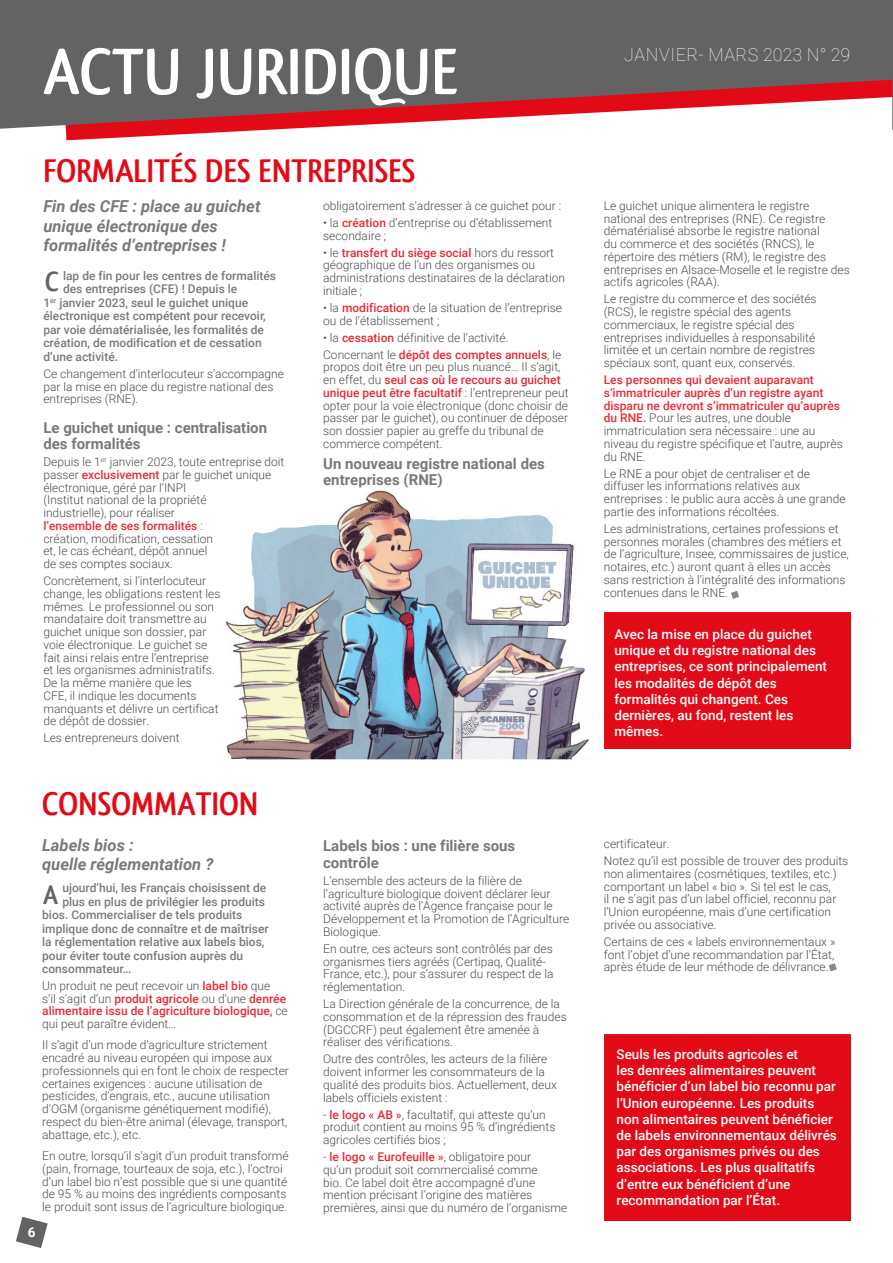
<style>
.page{position:relative;width:893px;height:1263px;background:#fff}
.page>*{position:absolute;margin:0;border:0;box-sizing:border-box;transform-origin:0 0}
.t1{font:700 68.25px "Qlassik";color:#fff}
.t2{font:700 34.2px "Qlassik";color:#e20a17}
.t3{font:700 28.95px "Qlassik";color:#646363}
.t4{font:700 28.05px "Qlassik";color:#646363}
.t5{font:100 17.85px "Roboto";letter-spacing:.035em;color:#fff}
.t6{font:italic 700 16.5px/19.5px "Roboto";color:#7b7a7a}
.t7{font:700 15px/16.5px "Roboto";color:#7b7a7a}
.t8{font:500 13.5px/16.2px "Roboto";color:#fff}
.t9{font:700 13.5px "Roboto";color:#fff}
.t10{font:300 12px/12.8px "Roboto";color:#4b4c4d}
.t11{font:500 12px "Roboto";color:#7b7a7a}
.t12{font:500 12px/12.8px "Roboto";color:#e72b36}
.s1{font-weight:500;color:#e72b36}
.s2{font-weight:300;color:#4b4c4d}
</style>
<div class="page">
<svg style="left:65px;top:129px;width:217px;height:11px"></svg>
<svg style="left:0;top:0;width:892px;height:129px;background:#7e6668"></svg>
<svg style="left:829px;top:963px;width:8px;height:8px"></svg>
<div style="left:604px;top:1035px;width:246px;height:186px;background:#e20a17"></div>
<div style="left:604px;top:612px;width:246px;height:137px;background:#e20a17"></div>
<svg style="left:731px;top:591px;width:8px;height:8px"></svg>
<svg style="left:16px;top:1217px;width:32px;height:31px"></svg>
<hr style="left:892px;top:0;width:1px;height:130px;background:#646363">
<img style="left:225px;top:490px;width:364px;height:269px">
<p class="t1" style="left:43px;top:32px;width:416px">ACTU JURIDIQUE</p>
<p class="t2" style="left:43px;top:151px;width:374px">FORMALITÉS DES ENTREPRISES</p>
<p class="t6" style="left:43px;top:196px;width:219px">Fin des CFE : place au guichet unique électronique des formalités d’entreprises !</p>
<p class="t11" style="left:63px;top:267px;width:215px">lap de fin pour les centres de formalités</p>
<p class="t11" style="left:63px;top:281px;width:176px">des entreprises (CFE) ! Depuis le</p>
<p class="t11" style="left:43px;top:294px;width:206px">1<sup>er</sup> janvier 2023, seul le guichet unique</p>
<p class="t11" style="left:43px;top:308px;width:224px">électronique est compétent pour recevoir,</p>
<p class="t11" style="left:43px;top:321px;width:222px">par voie dématérialisée, les formalités de</p>
<p class="t11" style="left:43px;top:335px;width:220px">création, de modification et de cessation</p>
<p class="t11" style="left:43px;top:348px;width:76px">d’une activité.</p>
<p class="t10" style="left:43px;top:367px;width:242px">Ce changement d’interlocuteur s’accompagne par la mise en place du registre national des entreprises (RNE).</p>
<p class="t7" style="left:43px;top:418px;width:225px">Le guichet unique : centralisation des formalités</p>
<p class="t10" style="left:43px;top:455px;width:242px">Depuis le 1<sup>er</sup> janvier 2023, toute entreprise doit passer <span class="s1">exclusivement</span> par le guichet unique électronique, géré par l’INPI<br>(Institut national de la propriété<br>industrielle), pour réaliser<br><span class="s1">l’ensemble de ses formalités</span> :<br>création, modification, cessation<br>et, le cas échéant, dépôt annuel<br>de ses comptes sociaux.</p>
<p class="t10" style="left:43px;top:574px;width:179px">Concrètement, si l’interlocuteur change, les obligations restent les mêmes. Le professionnel ou son mandataire doit transmettre au guichet unique son dossier, par voie électronique. Le guichet se fait ainsi relais entre l’entreprise et les organismes administratifs.<br>De la même manière que les<br>CFE, il indique les documents manquants et délivre un certificat de dépôt de dossier.</p>
<p class="t10" style="left:43px;top:731px;width:138px">Les entrepreneurs doivent</p>
<p class="t3" style="left:45px;top:265px;width:15px">C</p>
<p class="t2" style="left:42px;top:783px;width:218px">CONSOMMATION</p>
<p class="t6" style="left:42px;top:834px;width:93px">Labels bios :</p>
<p class="t6" style="left:42px;top:854px;width:173px">quelle réglementation ?</p>
<p class="t11" style="left:62px;top:880px;width:205px">ujourd’hui, les Français choisissent de</p>
<p class="t11" style="left:62px;top:893px;width:204px">plus en plus de privilégier les produits</p>
<p class="t11" style="left:42px;top:907px;width:202px">bios. Commercialiser de tels produits</p>
<p class="t11" style="left:42px;top:920px;width:228px">implique donc de connaître et de maîtriser</p>
<p class="t11" style="left:42px;top:934px;width:224px">la réglementation relative aux labels bios,</p>
<p class="t11" style="left:42px;top:947px;width:202px">pour éviter toute confusion auprès du</p>
<p class="t11" style="left:42px;top:961px;width:90px">consommateur…</p>
<p class="t10" style="left:42px;top:979px;width:247px">Un produit ne peut recevoir un <span class="s1">label bio</span> que<br>s’il s’agit d’un <span class="s1">produit agricole</span> ou d’une <span class="s1">denrée alimentaire issu de l’agriculture biologique,</span> ce qui peut paraître évident…</p>
<p class="t10" style="left:42px;top:1038px;width:248px">Il s’agit d’un mode d’agriculture strictement encadré au niveau européen qui impose aux professionnels qui en font le choix de respecter certaines exigences : aucune utilisation de pesticides, d’engrais, etc., aucune utilisation d’OGM (organisme génétiquement modifié), respect du bien-être animal (élevage, transport, abattage, etc.), etc.</p>
<p class="t10" style="left:42px;top:1149px;width:248px">En outre, lorsqu’il s’agit d’un produit transformé (pain, fromage, tourteaux de soja, etc.), l’octroi d’un label bio n’est possible que si une quantité de 95 % au moins des ingrédients composants le produit sont issus de l’agriculture biologique.</p>
<p class="t4" style="left:43px;top:878px;width:16px">A</p>
<p class="t9" style="left:28px;top:1223px;width:9px">6</p>
<p class="t10" style="left:323px;top:199px;width:240px">obligatoirement s’adresser à ce guichet pour :</p>
<p class="t10" style="left:323px;top:216px;width:231px">• la <span class="s1">création</span> d’entreprise ou d’établissement secondaire ;</p>
<p class="t10" style="left:323px;top:245px;width:243px">• le <span class="s1">transfert du siège social</span> hors du ressort géographique de l’un des organismes ou administrations destinataires de la déclaration initiale ;</p>
<p class="t10" style="left:323px;top:301px;width:240px">• la <span class="s1">modification</span> de la situation de l’entreprise ou de l’établissement ;</p>
<p class="t10" style="left:323px;top:330px;width:187px">• la <span class="s1">cessation</span> définitive de l’activité.</p>
<p class="t10" style="left:323px;top:347px;width:247px">Concernant le <span class="s1">dépôt des comptes annuels</span>, le propos doit être un peu plus nuancé… Il s’agit, en effet, du <span class="s1">seul cas où le recours au guichet unique peut être facultatif</span> : l’entrepreneur peut opter pour la voie électronique (donc choisir de passer par le guichet), ou continuer de déposer son dossier papier au greffe du tribunal de commerce compétent.</p>
<p class="t7" style="left:323px;top:454px;width:223px">Un nouveau registre national des entreprises (RNE)</p>
<p class="t7" style="left:323px;top:837px;width:194px">Labels bios : une filière sous contrôle</p>
<p class="t10" style="left:323px;top:874px;width:248px">L’ensemble des acteurs de la filière de l’agriculture biologique doivent déclarer leur activité auprès de l’Agence française pour le Développement et la Promotion de l’Agriculture Biologique.</p>
<p class="t10" style="left:323px;top:942px;width:232px">En outre, ces acteurs sont contrôlés par des organismes tiers agréés (Certipaq, Qualité-France, etc.), pour s’assurer du respect de la réglementation.</p>
<p class="t10" style="left:323px;top:997px;width:245px">La Direction générale de la concurrence, de la consommation et de la répression des fraudes (DGCCRF) peut également être amenée à réaliser des vérifications.</p>
<p class="t10" style="left:323px;top:1052px;width:235px">Outre des contrôles, les acteurs de la filière doivent informer les consommateurs de la qualité des produits bios. Actuellement, deux labels officiels existent :</p>
<p class="t10" style="left:323px;top:1107px;width:234px">- <span class="s1">le logo « AB »</span>, facultatif, qui atteste qu’un produit contient au moins 95 % d’ingrédients agricoles certifiés bios ;</p>
<p class="t10" style="left:323px;top:1150px;width:246px">- <span class="s1">le logo « Eurofeuille »</span>, obligatoire pour<br>qu’un produit soit commercialisé comme<br>bio. Ce label doit être accompagné d’une mention précisant l’origine des matières premières, ainsi que du numéro de l’organisme</p>
<p class="t5" style="left:624px;top:42px;width:228px">JANVIER- MARS 2023 N° 29</p>
<p class="t10" style="left:604px;top:199px;width:247px">Le guichet unique alimentera le registre national des entreprises (RNE). Ce registre dématérialisé absorbe le registre national<br>du commerce et des sociétés (RNCS), le répertoire des métiers (RM), le registre des entreprises en Alsace-Moselle et le registre des actifs agricoles (RAA).</p>
<p class="t10" style="left:604px;top:292px;width:214px">Le registre du commerce et des sociétés (RCS), le registre spécial des agents commerciaux, le registre spécial des entreprises individuelles à responsabilité limitée et un certain nombre de registres spéciaux sont, quant eux, conservés.</p>
<p class="t12" style="left:604px;top:373px;width:240px">Les personnes qui devaient auparavant s’immatriculer auprès d’un registre ayant disparu ne devront s’immatriculer qu’auprès du RNE. <span class="s2">Pour les autres, une double immatriculation sera nécessaire : une au niveau du registre spécifique et l’autre, auprès du RNE.</span></p>
<p class="t10" style="left:604px;top:466px;width:243px">Le RNE a pour objet de centraliser et de diffuser les informations relatives aux entreprises : le public aura accès à une grande partie des informations récoltées.</p>
<p class="t10" style="left:604px;top:522px;width:246px">Les administrations, certaines professions et personnes morales (chambres des métiers et de l’agriculture, Insee, commissaires de justice, notaires, etc.) auront quant à elles un accès sans restriction à l’intégralité des informations contenues dans le RNE.</p>
<p class="t8" style="left:614px;top:626px;width:214px">Avec la mise en place du guichet unique et du registre national des entreprises, ce sont principalement les modalités de dépôt des formalités qui changent. Ces dernières, au fond, restent les mêmes.</p>
<p class="t10" style="left:604px;top:837px;width:67px">certificateur.</p>
<p class="t10" style="left:604px;top:854px;width:246px">Notez qu’il est possible de trouver des produits non alimentaires (cosmétiques, textiles, etc.) comportant un label « bio ». Si tel est le cas,<br>il ne s’agit pas d’un label officiel, reconnu par l’Union européenne, mais d’une certification privée ou associative.</p>
<p class="t10" style="left:604px;top:935px;width:233px;text-align:justify">Certains de ces « labels environnementaux » font l’objet d’une recommandation par l’État, après étude de leur méthode de délivrance.</p>
<p class="t8" style="left:617px;top:1045px;width:222px">Seuls les produits agricoles et<br>les denrées alimentaires peuvent bénéficier d’un label bio reconnu par l’Union européenne. Les produits non alimentaires peuvent bénéficier de labels environnementaux délivrés par des organismes privés ou des associations. Les plus qualitatifs d’entre eux bénéficient d’une recommandation par l’État.</p>
</div>
